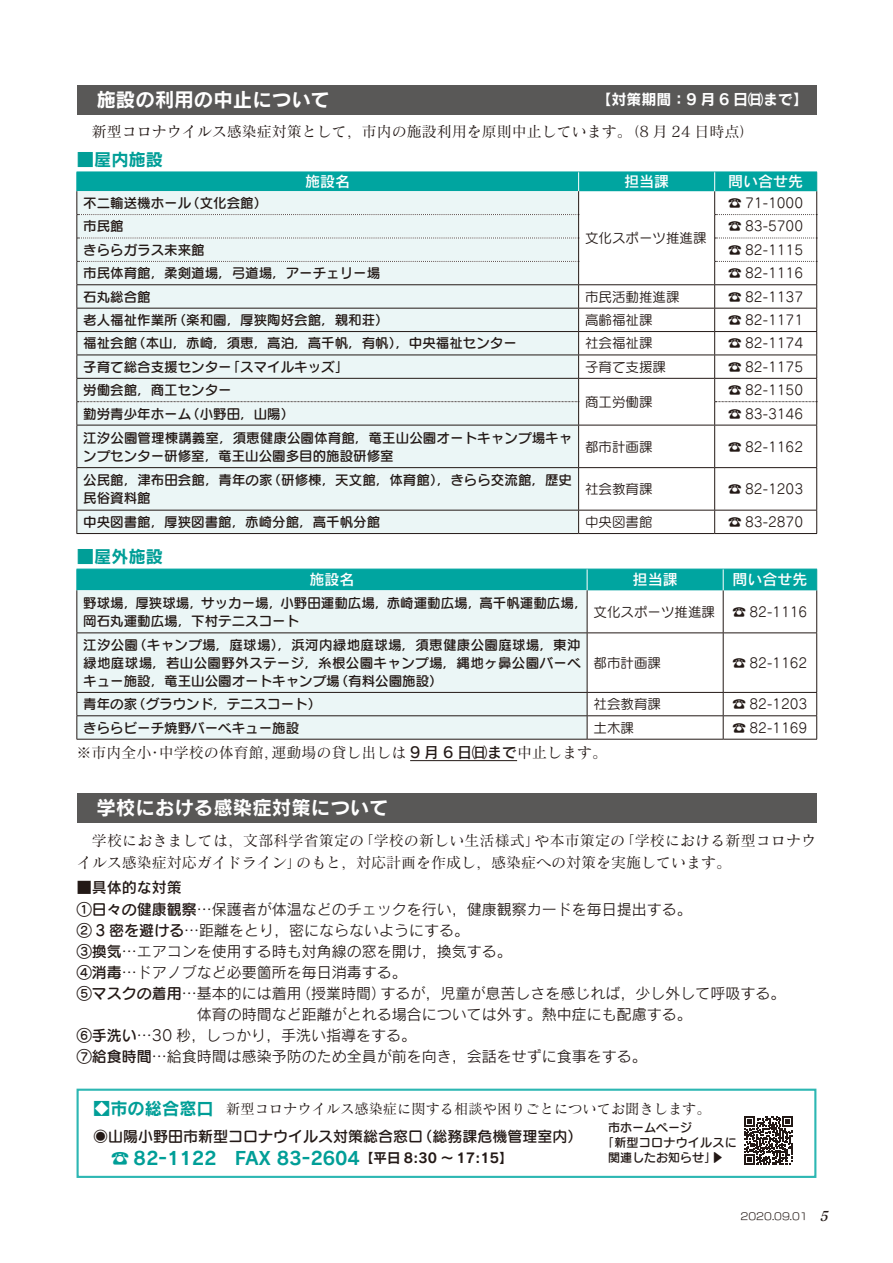
<style>
.page{position:relative;width:893px;height:1263px;background:#fff}
.page>*{position:absolute;margin:0;border:0;box-sizing:border-box;transform-origin:0 0}
.t1{font:19.5px "Rodin Pro B";color:#fff}
.t2{font:18px "Rodin Pro B";color:#009e97}
.t3{font:17.25px "Rodin Pro B";color:#009e97}
.t4{font:15px "Rodin Pro M";color:#231916}
.t5{font:15px/22.5px "Matisse Pro N M";color:#231916}
.t6{font:15px "Seurat Pro N DB";color:#231916}
.t7{font:15px "Rodin Pro DB";color:#fff}
.t8{font:15px "Rodin Pro B";color:#fff}
.t9{font:15px "Rodin Pro DB";color:#231916}
.t10{font:14.25px "Matisse Pro N M";color:#231916}
.t11{font:13.5px/18px "Seurat Pro N DB";color:#231916}
.t12{font:13.5px "Seurat Pro N M";color:#231916}
.t13{font:12px/15px "Seurat Pro N DB";letter-spacing:.02em;color:#231916;text-align:center}
.t14{font:12px "Seurat Pro N DB";color:#231916}
.t15{font:9.75px "New Rodin Pro M";color:#231916}
.s1{font-family:"Rodin Pro DB"}
.s2{font-family:"Seurat Pro N DB"}
.s3{font-family:"Rodin Pro N DB"}
.s4{font-size:13.5px;color:#231916}
.s5{font-family:"Matisse Eleganto Pro B";font-style:italic;font-size:13.5px}
</style>
<div class="page">
<hr style="left:410px;top:760px;width:107px;height:1px;background:#231916">
<div style="left:77px;top:85px;width:740px;height:30px;background:#595857"></div>
<div style="left:77px;top:793px;width:740px;height:30px;background:#595857"></div>
<div style="left:78px;top:426px;width:500px;height:107px;background:#ebf6f6"></div>
<hr style="left:77px;top:468px;width:1px;height:42px;background:#231916">
<hr style="left:578px;top:468px;width:1px;height:42px;background:#231916">
<hr style="left:714px;top:468px;width:1px;height:42px;background:#231916">
<hr style="left:816px;top:468px;width:1px;height:42px;background:#231916">
<hr style="left:77px;top:510px;width:502px;height:1px;background:#231916">
<svg style="left:77px;top:510px;width:1px;height:23px"></svg>
<hr style="left:579px;top:510px;width:136px;height:1px;background:#231916">
<svg style="left:578px;top:510px;width:1px;height:23px"></svg>
<hr style="left:715px;top:510px;width:102px;height:1px;background:#231916">
<svg style="left:714px;top:510px;width:1px;height:23px"></svg>
<svg style="left:816px;top:510px;width:1px;height:23px"></svg>
<hr style="left:77px;top:425px;width:502px;height:1px;background:#231916">
<hr style="left:77px;top:425px;width:1px;height:42px;background:#231916">
<hr style="left:579px;top:425px;width:136px;height:1px;background:#231916">
<hr style="left:578px;top:425px;width:1px;height:42px;background:#231916">
<hr style="left:715px;top:425px;width:102px;height:1px;background:#231916">
<hr style="left:714px;top:425px;width:1px;height:42px;background:#231916">
<hr style="left:816px;top:425px;width:1px;height:42px;background:#231916">
<hr style="left:77px;top:467px;width:502px;height:1px;background:#231916">
<hr style="left:579px;top:467px;width:136px;height:1px;background:#231916">
<hr style="left:715px;top:467px;width:102px;height:1px;background:#231916">
<hr style="left:77px;top:533px;width:502px;height:1px;background:#231916">
<hr style="left:579px;top:533px;width:136px;height:1px;background:#231916">
<hr style="left:715px;top:533px;width:102px;height:1px;background:#231916">
<svg style="left:77px;top:172px;width:740px;height:253px"></svg>
<div style="left:78px;top:590px;width:509px;height:149px;background:#ebf6f6"></div>
<hr style="left:77px;top:632px;width:510px;height:1px;background:#231916">
<hr style="left:77px;top:633px;width:1px;height:59px;background:#231916">
<hr style="left:587px;top:632px;width:136px;height:1px;background:#231916">
<hr style="left:587px;top:633px;width:1px;height:59px;background:#231916">
<hr style="left:723px;top:632px;width:94px;height:1px;background:#231916">
<hr style="left:723px;top:633px;width:1px;height:59px;background:#231916">
<hr style="left:816px;top:633px;width:1px;height:59px;background:#231916">
<hr style="left:77px;top:692px;width:510px;height:1px;background:#231916">
<hr style="left:587px;top:692px;width:136px;height:1px;background:#231916">
<hr style="left:723px;top:692px;width:94px;height:1px;background:#231916">
<hr style="left:77px;top:715px;width:510px;height:1px;background:#231916">
<svg style="left:77px;top:693px;width:1px;height:46px"></svg>
<hr style="left:587px;top:715px;width:136px;height:1px;background:#231916">
<svg style="left:587px;top:693px;width:1px;height:46px"></svg>
<hr style="left:723px;top:715px;width:94px;height:1px;background:#231916">
<svg style="left:723px;top:693px;width:1px;height:46px"></svg>
<svg style="left:816px;top:693px;width:1px;height:46px"></svg>
<hr style="left:77px;top:739px;width:510px;height:1px;background:#231916">
<hr style="left:587px;top:739px;width:136px;height:1px;background:#231916">
<hr style="left:723px;top:739px;width:94px;height:1px;background:#231916">
<hr style="left:77px;top:590px;width:1px;height:42px;background:#231916">
<hr style="left:587px;top:590px;width:1px;height:42px;background:#231916">
<hr style="left:723px;top:590px;width:1px;height:42px;background:#231916">
<hr style="left:816px;top:590px;width:1px;height:42px;background:#231916">
<div style="left:77px;top:569px;width:740px;height:21px;background:#00a5a0"></div>
<div style="left:77px;top:1089px;width:739px;height:89px;border:2px solid #2db7b3"></div>
<svg style="left:745px;top:1117px;width:47px;height:47px"></svg>
<p class="t1" style="left:77px;top:87px;width:255px">　施設の利用の中止について</p>
<p class="t8" style="left:596px;top:89px;width:213px">【対策期間：9 月 6 日㈰まで】</p>
<p class="t5" style="left:77px;top:120px;width:679px">　新型コロナウイルス感染症対策として，市内の施設利用を原則中止しています。（8 月 24 日時点）</p>
<p class="t3" style="left:77px;top:148px;width:88px">■屋内施設</p>
<p class="t11" style="left:83px;top:193px;width:185px">不二輸送機ホール（文化会館）</p>
<p class="t7" style="left:305px;top:172px;width:46px">施設名</p>
<p class="t7" style="left:624px;top:172px;width:46px">担当課</p>
<p class="t7" style="left:728px;top:172px;width:77px">問い合せ先</p>
<p class="t12" style="left:728px;top:194px;width:76px">☎ 71-1000</p>
<p class="t11" style="left:83px;top:217px;width:42px">市民館</p>
<p class="t12" style="left:728px;top:218px;width:76px">☎ 83-5700</p>
<p class="t11" style="left:83px;top:240px;width:123px">きららガラス未来館</p>
<p class="t12" style="left:728px;top:241px;width:76px">☎︎ 82-1115</p>
<p class="t11" style="left:83px;top:264px;width:298px">市民体育館，柔剣道場，弓道場，アーチェリー場</p>
<p class="t12" style="left:728px;top:264px;width:76px">☎︎ 82-1116</p>
<p class="t11" style="left:83px;top:287px;width:69px">石丸総合館</p>
<p class="t12" style="left:585px;top:288px;width:96px">市民活動推進課</p>
<p class="t12" style="left:728px;top:288px;width:76px">☎ 82-1137</p>
<p class="t11" style="left:83px;top:310px;width:307px">老人福祉作業所（楽和園，厚狭陶好会館，親和荘）</p>
<p class="t12" style="left:585px;top:311px;width:69px">高齢福祉課</p>
<p class="t12" style="left:728px;top:311px;width:76px">☎ 82-1171</p>
<p class="t11" style="left:83px;top:334px;width:435px">福祉会館（本山，赤崎，須恵，高泊，高千帆，有帆），中央福祉センター</p>
<p class="t12" style="left:585px;top:334px;width:69px">社会福祉課</p>
<p class="t12" style="left:728px;top:334px;width:76px">☎ 82-1174</p>
<p class="t11" style="left:83px;top:357px;width:266px">子育て総合支援センター「スマイルキッズ」</p>
<p class="t12" style="left:585px;top:358px;width:82px">子育て支援課</p>
<p class="t12" style="left:728px;top:358px;width:76px">☎ 82-1175</p>
<p class="t11" style="left:83px;top:381px;width:150px">労働会館，商工センター</p>
<p class="t12" style="left:585px;top:393px;width:69px">商工労働課</p>
<p class="t12" style="left:585px;top:229px;width:123px">文化スポーツ推進課</p>
<p class="t12" style="left:728px;top:381px;width:76px">☎ 82-1150</p>
<p class="t11" style="left:83px;top:404px;width:212px">勤労青少年ホーム（小野田，山陽）</p>
<p class="t12" style="left:728px;top:405px;width:76px">☎ 83-3146</p>
<p class="t11" style="left:83px;top:428px;width:491px">江汐公園管理棟講義室，須恵健康公園体育館，竜王山公園オートキャンプ場キャンプセンター研修室，竜王山公園多目的施設研修室</p>
<p class="t12" style="left:585px;top:438px;width:69px">都市計画課</p>
<p class="t12" style="left:728px;top:438px;width:76px">☎ 82-1162</p>
<p class="t11" style="left:83px;top:470px;width:490px">公民館，津布田会館，青年の家（研修棟，天文館，体育館），きらら交流館，歴史民俗資料館</p>
<p class="t12" style="left:585px;top:480px;width:69px">社会教育課</p>
<p class="t12" style="left:728px;top:480px;width:76px">☎ 82-1203</p>
<p class="t11" style="left:83px;top:512px;width:298px">中央図書館，厚狭図書館，赤崎分館，高千帆分館</p>
<p class="t12" style="left:585px;top:513px;width:69px">中央図書館</p>
<p class="t12" style="left:728px;top:513px;width:76px">☎ 83-2870</p>
<p class="t3" style="left:77px;top:544px;width:88px">■屋外施設</p>
<p class="t7" style="left:309px;top:570px;width:46px">施設名</p>
<p class="t7" style="left:633px;top:570px;width:46px">担当課</p>
<p class="t7" style="left:732px;top:570px;width:76px">問い合せ先</p>
<p class="t11" style="left:83px;top:593px;width:506px">野球場，厚狭球場，サッカー場，小野田運動広場，赤崎運動広場，高千帆運動広場，岡石丸運動広場，下村テニスコート</p>
<p class="t12" style="left:593px;top:603px;width:123px">文化スポーツ推進課</p>
<p class="t12" style="left:733px;top:603px;width:76px">☎ 82-1116</p>
<p class="t11" style="left:83px;top:635px;width:499px;text-align:justify">江汐公園（キャンプ場，庭球場），浜河内緑地庭球場，須恵健康公園庭球場，東沖緑地庭球場，若山公園野外ステージ，糸根公園キャンプ場，縄地ヶ鼻公園バーベキュー施設，竜王山公園オートキャンプ場（有料公園施設）</p>
<p class="t12" style="left:593px;top:654px;width:69px">都市計画課</p>
<p class="t12" style="left:733px;top:654px;width:76px">☎ 82-1162</p>
<p class="t11" style="left:83px;top:695px;width:239px">青年の家（グラウンド，テニスコート）</p>
<p class="t12" style="left:593px;top:695px;width:69px">社会教育課</p>
<p class="t12" style="left:733px;top:695px;width:76px">☎ 82-1203</p>
<p class="t11" style="left:83px;top:718px;width:217px">きららビーチ焼野バーベキュー施設</p>
<p class="t12" style="left:593px;top:719px;width:42px">土木課</p>
<p class="t12" style="left:733px;top:719px;width:76px">☎ 82-1169</p>
<p class="t5" style="left:76px;top:741px;width:532px">※市内全小・中学校の体育館，運動場の貸し出しは <span class="s1">9 月 6 日㈰まで</span>中止します。</p>
<p class="t1" style="left:77px;top:795px;width:313px">　学校における感染症対策について</p>
<p class="t5" style="left:77px;top:828px;width:741px">　学校におきましては，文部科学省策定の「学校の新しい生活様式」や本市策定の「学校における新型コロナウイルス感染症対応ガイドライン」のもと，対応計画を作成し，感染症への対策を実施しています。</p>
<p class="t9" style="left:77px;top:877px;width:106px">■具体的な対策</p>
<p class="t4" style="left:77px;top:900px;width:616px"><span class="s2">①日々の健康観察</span>…保護者が体温などのチェックを行い，健康観察カードを毎日提出する。</p>
<p class="t4" style="left:77px;top:921px;width:394px"><span class="s2">② 3 密を避ける</span>…距離をとり，密にならないようにする。</p>
<p class="t4" style="left:77px;top:942px;width:436px"><span class="s2">③換気</span>…エアコンを使用する時も対角線の窓を開け，換気する。</p>
<p class="t4" style="left:77px;top:963px;width:331px"><span class="s2">④消毒</span>…ドアノブなど必要箇所を毎日消毒する。</p>
<p class="t4" style="left:77px;top:984px;width:710px"><span class="s2">⑤マスクの着用</span>…基本的には着用（授業時間）するが，児童が息苦しさを感じれば，少し外して呼吸する。</p>
<p class="t4" style="left:77px;top:1005px;width:616px">　　　　　　　　体育の時間など距離がとれる場合については外す。熱中症にも配慮する。</p>
<p class="t4" style="left:77px;top:1026px;width:341px"><span class="s2">⑥手洗い</span>…30 秒，しっかり，手洗い指導をする。</p>
<p class="t4" style="left:77px;top:1047px;width:571px"><span class="s2">⑦給食時間</span>…給食時間は感染予防のため全員が前を向き，会話をせずに食事をする。</p>
<p class="t3" style="left:93px;top:1097px;width:122px">▪市の総合窓口</p>
<p class="t10" style="left:226px;top:1100px;width:486px">新型コロナウイルス感染症に関する相談や困りごとについてお聞きします。</p>
<p class="t6" style="left:93px;top:1126px;width:491px"><span class="s3">◉</span>山陽小野田市新型コロナウイルス対策総合窓口（総務課危機管理室内）</p>
<p class="t2" style="left:111px;top:1146px;width:403px">☎︎ 82-1122　FAX 83-2604<span class="s4">【平日 8:30 〜 17:15】</span></p>
<p class="t14" style="left:608px;top:1120px;width:85px">市ホームページ</p>
<p class="t13" style="left:602px;top:1135px;width:136px">「新型コロナウイルスに関連したお知らせ」▶</p>
<p class="t15" style="left:740px;top:1208px;width:93px">2020.09.01 <span class="s5">5</span></p>
</div>
